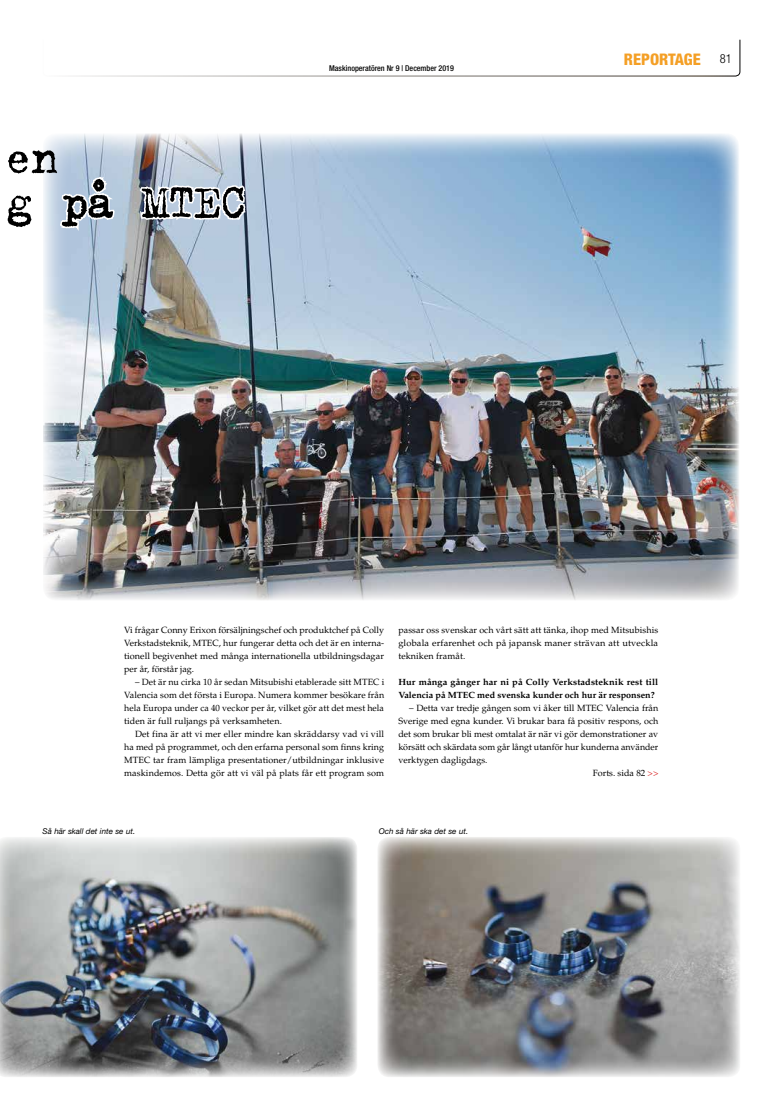
<style>
.page{position:relative;width:783px;height:1117px;background:#fff}
.page>*{position:absolute;margin:0;border:0;box-sizing:border-box;transform-origin:0 0}
.t1{font:52px/45px "Trixie";letter-spacing:-.05em;color:#000}
.t2{font:800 condensed 16px "Helvetica Neue LT Std";color:#f49f25}
.t3{font:9px/13px "Palatino LT Std";color:#000;text-align:justify}
.t4{font:700 9px/13px "Palatino LT Std";letter-spacing:.005em;color:#000}
.t5{font:italic 8px "Helvetica Neue LT Std";color:#000}
.t6{font:500 condensed 8px "Helvetica Neue LT Std";color:#000}
.s1{color:#d82020}
</style>
<div class="page">
<svg style="left:76px;top:39px;width:664px;height:38px"></svg>
<img style="left:43px;top:133px;width:696px;height:467px">
<img style="left:0;top:837px;width:357px;height:240px">
<img style="left:377px;top:837px;width:363px;height:240px">
<svg style="left:57px;top:175px;width:61px;height:61px"></svg>
<svg style="left:138px;top:181px;width:110px;height:42px"></svg>
<h1 class="t1" style="left:4px;top:133px;width:245px">en<br>g på MTEC</h1>
<p class="t6" style="left:329px;top:63px;width:126px">Maskinoperatören Nr 9 | December 2019</p>
<h2 class="t2" style="left:623px;top:50px;width:109px">REPORTAGE <sup>81</sup></h2>
<p class="t3" style="left:124px;top:624px;width:261px">Vi frågar Conny Erixon försäljningschef och produktchef på Colly Verkstadsteknik, MTEC, hur fungerar detta och det är en interna&shy;tionell begivenhet med många internationella utbildningsdagar per år, förstår jag.</p>
<p class="t3" style="left:124px;top:676px;width:261px;text-indent:11px">– Det är nu cirka 10 år sedan Mitsubishi etablerade sitt MTEC i Valencia som det första i Europa. Numera kommer besökare från hela Europa under ca 40 veckor per år, vilket gör att det mest hela tiden är full ruljangs på verksamheten.</p>
<p class="t3" style="left:124px;top:728px;width:261px;text-indent:11px">Det fina är att vi mer eller mindre kan skräddarsy vad vi vill ha med på programmet, och den erfarna personal som finns kring MTEC tar fram lämpliga presentationer/utbildningar inklusive maskindemos. Detta gör att vi väl på plats får ett program som</p>
<p class="t3" style="left:398px;top:624px;width:261px">passar oss svenskar och vårt sätt att tänka, ihop med Mitsubishis globala erfarenhet och på japansk maner strävan att utveckla tekniken framåt.</p>
<p class="t4" style="left:398px;top:676px;width:261px">Hur många gånger har ni på Colly Verkstadsteknik rest till<br>Valencia på MTEC med svenska kunder och hur är responsen?</p>
<p class="t3" style="left:409px;top:702px;width:250px">– Detta var tredje gången som vi åker till MTEC Valencia från</p>
<p class="t3" style="left:398px;top:715px;width:261px">Sverige med egna kunder. Vi brukar bara få positiv respons, och</p>
<p class="t3" style="left:398px;top:728px;width:261px">det som brukar bli mest omtalat är när vi gör demonstrationer av</p>
<p class="t3" style="left:398px;top:741px;width:261px">körsätt och skärdata som går långt utanför hur kunderna använder</p>
<p class="t3" style="left:398px;top:754px;width:91px">verktygen dagligdags.</p>
<p class="t3" style="left:592px;top:767px;width:67px">Forts. sida 82 <span class="s1">&gt;&gt;</span></p>
<p class="t5" style="left:43px;top:826px;width:94px">Så här skall det inte se ut.</p>
<p class="t5" style="left:378px;top:826px;width:91px">Och så här ska det se ut.</p>
</div>
